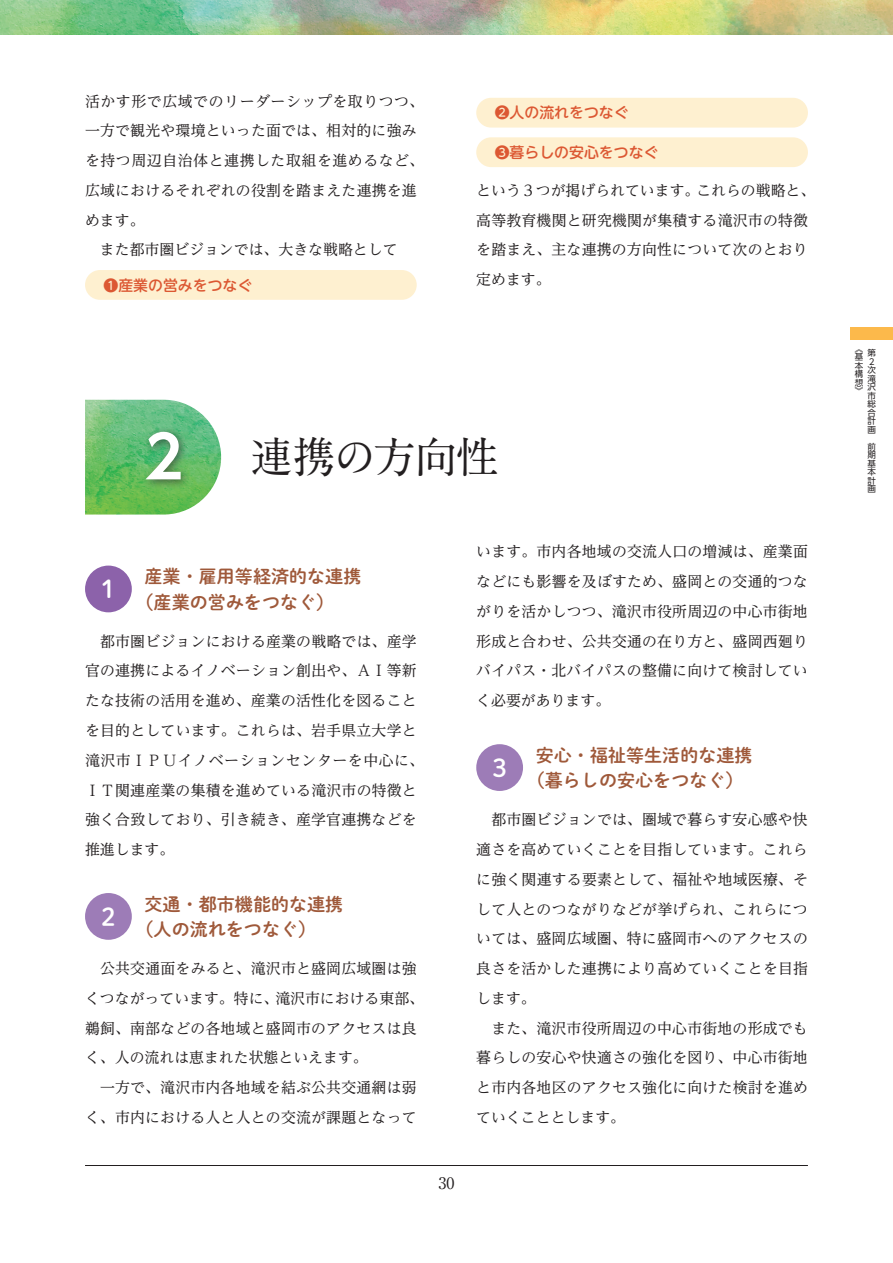
<style>
.page{position:relative;width:893px;height:1263px;background:#fff}
.page>*{position:absolute;margin:0;border:0;box-sizing:border-box;transform-origin:0 0}
.t1{font:700 58.5px "UD Shin Go Pr 6 De";color:#fff}
.t2{font:700 42.45px "A1 Mincho Std";letter-spacing:-.025em;color:#231f20}
.t3{font:24.45px "P Shuei M Go Std N B";color:#fff}
.t4{font:18px "P Shuei M Go Std N B";color:#9f593a}
.t5{font:15.9px "Ryumin Pr 6 N";color:#231f20}
.t6{font:14.85px/29.7px "UD Reimin Pr 6 N";letter-spacing:.015em;color:#231f20}
.t7{font:500 14.85px "UD Shin M Go Pr 6 N";color:#dc5833}
.t8{font:8.55px/8.6px "UD Shin Go Pr 6 N";color:#231f20;text-align:justify}
</style>
<div class="page">
<hr style="left:85px;top:1165px;width:723px;height:1px;background:#231f20">
<div style="left:850px;top:327px;width:43px;height:13px;background:#fcb94b"></div>
<img style="left:85px;top:400px;width:136px;height:114px">
<div style="left:141px;top:426px;width:50px;height:64px;background:#231f20;opacity:.6"></div>
<div style="left:85px;top:566px;width:47px;height:46px;background:#8c62aa;border-radius:50%"></div>
<div style="left:85px;top:893px;width:47px;height:47px;background:#9d7cb7;border-radius:50%"></div>
<div style="left:476px;top:744px;width:47px;height:47px;background:#9d7cb7;border-radius:50%"></div>
<div style="left:85px;top:270px;width:332px;height:30px;background:#fef0d0;border-radius:15px"></div>
<div style="left:476px;top:98px;width:332px;height:30px;background:#fef0d0;border-radius:15px"></div>
<div style="left:476px;top:137px;width:332px;height:30px;background:#fef0d0;border-radius:15px"></div>
<img style="left:0;top:0;width:893px;height:34px">
<p class="t6" style="left:85px;top:86px;width:341px">活かす形で広域でのリーダーシップを取りつつ、一方で観光や環境といった面では、相対的に強みを持つ周辺自治体と連携した取組を進めるなど、広域におけるそれぞれの役割を踏まえた連携を進めます。<br>　また都市圏ビジョンでは、大きな戦略として</p>
<p class="t7" style="left:104px;top:272px;width:150px">❶産業の営みをつなぐ</p>
<p class="t7" style="left:495px;top:100px;width:135px">❷人の流れをつなぐ</p>
<p class="t7" style="left:495px;top:140px;width:165px">❸暮らしの安心をつなぐ</p>
<p class="t6" style="left:476px;top:175px;width:333px">という３つが掲げられています。<br>高等教育機関と研究機関が集積する滝沢市の特徴を踏まえ、主な連携の方向性について次のとおり定めます。</p>
<p class="t6" style="left:696px;top:175px;width:121px">これらの戦略と、</p>
<h1 class="t1" style="left:144px;top:410px;width:40px">2</h1>
<h2 class="t2" style="left:251px;top:423px;width:249px">連携の方向性</h2>
<h3 class="t3" style="left:101px;top:571px;width:16px">1</h3>
<p class="t4" style="left:145px;top:563px;width:218px">産業・雇用等経済的な連携</p>
<p class="t4" style="left:136px;top:588px;width:200px">（産業の営みをつなぐ(</p>
<p class="t6" style="left:85px;top:626px;width:341px">　都市圏ビジョンにおける産業の戦略では、産学官の連携によるイノベーション創出や、ＡＩ等新たな技術の活用を進め、産業の活性化を図ることを目的としています。これらは、岩手県立大学と滝沢市ＩＰＵイノベーションセンターを中心に、<br>ＩＴ関連産業の集積を進めている滝沢市の特徴と強く合致しており、引き続き、産学官連携などを推進します。</p>
<h3 class="t3" style="left:101px;top:898px;width:16px">2</h3>
<p class="t4" style="left:145px;top:890px;width:200px">交通・都市機能的な連携</p>
<p class="t4" style="left:136px;top:916px;width:182px">（人の流れをつなぐ(</p>
<p class="t6" style="left:275px;top:953px;width:150px;text-indent:-190px">　公共交通面をみると、滝沢市と盛岡広域圏は強滝沢市における東部、</p>
<p class="t6" style="left:85px;top:983px;width:333px">くつながっています。特に、<br>鵜飼、南部などの各地域と盛岡市のアクセスは良く、人の流れは恵まれた状態といえます。<br>　一方で、滝沢市内各地域を結ぶ公共交通網は弱く、市内における人と人との交流が課題となって</p>
<p class="t5" style="left:438px;top:1170px;width:17px">30</p>
<p class="t6" style="left:476px;top:536px;width:333px;text-align:justify">います。市内各地域の交流人口の増減は、産業面などにも影響を及ぼすため、盛岡との交通的つながりを活かしつつ、滝沢市役所周辺の中心市街地形成と合わせ、公共交通の在り方と、盛岡西廻りバイパス・北バイパスの整備に向けて検討していく必要があります。</p>
<h3 class="t3" style="left:492px;top:749px;width:16px">3</h3>
<p class="t4" style="left:536px;top:741px;width:218px">安心・福祉等生活的な連携</p>
<p class="t4" style="left:527px;top:767px;width:218px">（暮らしの安心をつなぐ(</p>
<p class="t6" style="left:476px;top:804px;width:333px">　都市圏ビジョンでは、圏域で暮らす安心感や快適さを高めていくことを目指しています。これらに強く関連する要素として、福祉や地域医療、そして人とのつながりなどが挙げられ、これらについては、盛岡広域圏、特に盛岡市へのアクセスの良さを活かした連携により高めていくことを目指します。<br>　また、滝沢市役所周辺の中心市街地の形成でも暮らしの安心や快適さの強化を図り、中心市街地と市内各地区のアクセス強化に向けた検討を進めていくこととします。</p>
<p class="t8" style="left:867px;top:348px;width:10px">第</p>
<p class="t8" style="left:855px;top:344px;width:10px">《</p>
<p class="t8" style="left:855px;top:353px;width:10px">基本構想</p>
<p class="t8" style="left:867px;top:357px;width:8px">２</p>
<p class="t8" style="left:867px;top:365px;width:10px">次滝沢市総合計画</p>
<p class="t8" style="left:867px;top:442px;width:10px">前期基本計画</p>
<p class="t8" style="left:855px;top:387px;width:10px">《</p>
</div>
